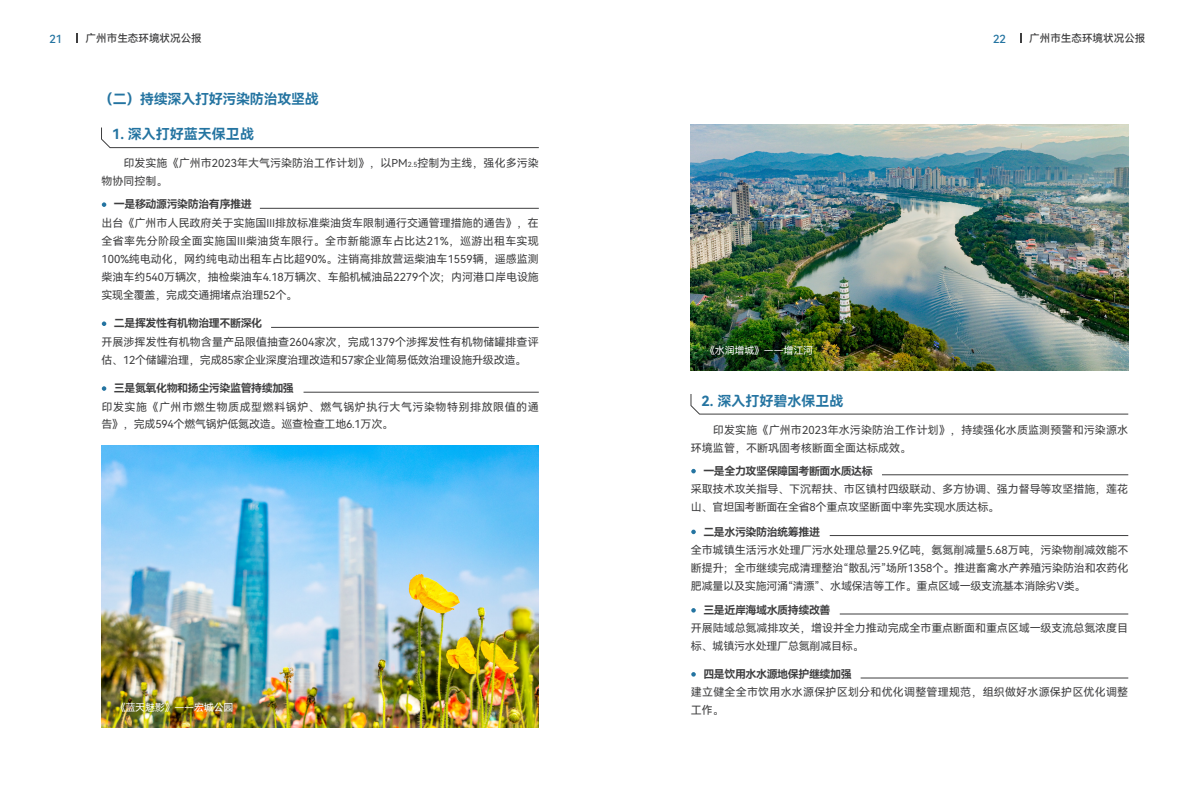
<style>
.page{position:relative;width:1191px;height:808px;background:#fff}
.page>*{position:absolute;margin:0;border:0;box-sizing:border-box;transform-origin:0 0}
.t1{font:14px "Harmony OS Sans SC Bold";color:#2474a1}
.t2{font:14px "Harmony OS Sans SC Bold";letter-spacing:-.02em;color:#2474a1}
.t3{font:11.2px "Harmony OS Sans SC Medium";color:#2474a1}
.t4{font:11px/18px "Harmony OS Sans SC";letter-spacing:-.005em;color:#3e3e3f}
.t5{font:11px "Harmony OS Sans SC Bold";letter-spacing:-.04em;color:#3e3e3f}
.t6{font:11px/18px "Harmony OS Sans SC";letter-spacing:.045em;color:#3e3e3f}
.t7{font:11px/18px "Harmony OS Sans SC";letter-spacing:.02em;color:#3e3e3f}
.t8{font:10.6px "Harmony OS Sans SC Medium";color:#3e3e3f}
.t9{font:10px "Harmony OS Sans SC";letter-spacing:-.02em;color:#fff}
.s1{font-size:7px}
</style>
<div class="page">
<img style="left:101px;top:445px;width:438px;height:283px">
<img style="left:691px;top:125px;width:437px;height:246px">
<svg style="left:101px;top:127px;width:438px;height:21px"></svg>
<svg style="left:102px;top:202px;width:4px;height:5px"></svg>
<svg style="left:102px;top:321px;width:4px;height:5px"></svg>
<hr style="left:260px;top:208px;width:279px;height:1px;background:#3e3e3f">
<svg style="left:102px;top:386px;width:4px;height:5px"></svg>
<hr style="left:271px;top:327px;width:268px;height:1px;background:#3e3e3f">
<hr style="left:303px;top:392px;width:236px;height:1px;background:#3e3e3f">
<svg style="left:691px;top:469px;width:5px;height:4px"></svg>
<hr style="left:882px;top:475px;width:246px;height:1px;background:#3e3e3f">
<svg style="left:691px;top:608px;width:5px;height:5px"></svg>
<hr style="left:839px;top:614px;width:289px;height:1px;background:#3e3e3f">
<svg style="left:691px;top:672px;width:5px;height:5px"></svg>
<hr style="left:860px;top:678px;width:268px;height:1px;background:#3e3e3f">
<svg style="left:691px;top:530px;width:5px;height:4px"></svg>
<hr style="left:829px;top:535px;width:299px;height:1px;background:#3e3e3f">
<svg style="left:690px;top:394px;width:438px;height:21px"></svg>
<p class="t3" style="left:49px;top:31px;width:14px">21</p>
<p class="t8" style="left:86px;top:31px;width:118px">广州市生态环境状况公报</p>
<p class="t3" style="left:993px;top:31px;width:14px">22</p>
<p class="t8" style="left:1029px;top:31px;width:118px">广州市生态环境状况公报</p>
<p class="t2" style="left:99px;top:89px;width:221px">（二）持续深入打好污染防治攻坚战</p>
<p class="t1" style="left:112px;top:125px;width:143px">1. 深入打好蓝天保卫战</p>
<p class="t4" style="left:101px;top:154px;width:439px;text-indent:22px">印发实施《广州市2023年大气污染防治工作计划》，以PM<span class="s1">2.5</span>控制为主线，强化多污染物协同控制。</p>
<p class="t4" style="left:101px;top:213px;width:439px;text-align:justify">出台《广州市人民政府关于实施国Ⅲ排放标准柴油货车限制通行交通管理措施的通告》，在全省率先分阶段全面实施国Ⅲ柴油货车限行。全市新能源车占比达21%，巡游出租车实现100%纯电动化，网约纯电动出租车占比超90%。注销高排放营运柴油车1559辆，遥感监测柴油车约540万辆次，抽检柴油车4.18万辆次、车船机械油品2279个次；内河港口岸电设施实现全覆盖，完成交通拥堵点治理52个。</p>
<p class="t5" style="left:114px;top:197px;width:139px">一是移动源污染防治有序推进</p>
<p class="t5" style="left:114px;top:316px;width:150px">二是挥发性有机物治理不断深化</p>
<p class="t4" style="left:101px;top:332px;width:439px">开展涉挥发性有机物含量产品限值抽查2604家次，完成1379个涉挥发性有机物储罐排查评估、12个储罐治理，完成85家企业深度治理改造和57家企业简易低效治理设施升级改造。</p>
<p class="t5" style="left:114px;top:381px;width:181px">三是氮氧化物和扬尘污染监管持续加强</p>
<p class="t6" style="left:101px;top:397px;width:439px">印发实施《广州市燃生物质成型燃料锅炉、燃气锅炉执行大气污染物特别排放限值的通告》，完成594个燃气锅炉低氮改造。巡查检查工地6.1万次。</p>
<p class="t9" style="left:116px;top:700px;width:119px">《蓝天魅影》——宏城公园</p>
<p class="t9" style="left:705px;top:343px;width:109px">《水润增城》——增江河</p>
<p class="t1" style="left:701px;top:391px;width:143px">2. 深入打好碧水保卫战</p>
<p class="t4" style="left:691px;top:420px;width:439px;text-indent:22px">印发实施《广州市2023年水污染防治工作计划》，持续强化水质监测预警和污染源水环境监管，不断巩固考核断面全面达标成效。</p>
<p class="t5" style="left:703px;top:463px;width:171px">一是全力攻坚保障国考断面水质达标</p>
<p class="t4" style="left:691px;top:480px;width:438px">采取技术攻关指导、下沉帮扶、市区镇村四级联动、多方协调、强力督导等攻坚措施，莲花山、官坦国考断面在全省8个重点攻坚断面中率先实现水质达标。</p>
<p class="t5" style="left:703px;top:524px;width:118px">二是水污染防治统筹推进</p>
<p class="t4" style="left:691px;top:540px;width:439px;text-align:justify">全市城镇生活污水处理厂污水处理总量25.9亿吨，氨氮削减量5.68万吨，污染物削减效能不断提升；全市继续完成清理整治“散乱污”场所1358个。推进畜禽水产养殖污染防治和农药化肥减量以及实施河涌“清漂”、水域保洁等工作。重点区域一级支流基本消除劣V类。</p>
<p class="t5" style="left:703px;top:602px;width:129px">三是近岸海域水质持续改善</p>
<p class="t4" style="left:691px;top:619px;width:438px">开展陆域总氮减排攻关，增设并全力推动完成全市重点断面和重点区域一级支流总氮浓度目标、城镇污水处理厂总氮削减目标。</p>
<p class="t5" style="left:703px;top:666px;width:150px">四是饮用水水源地保护继续加强</p>
<p class="t7" style="left:691px;top:683px;width:439px">建立健全全市饮用水水源保护区划分和优化调整管理规范，组织做好水源保护区优化调整工作。</p>
</div>
